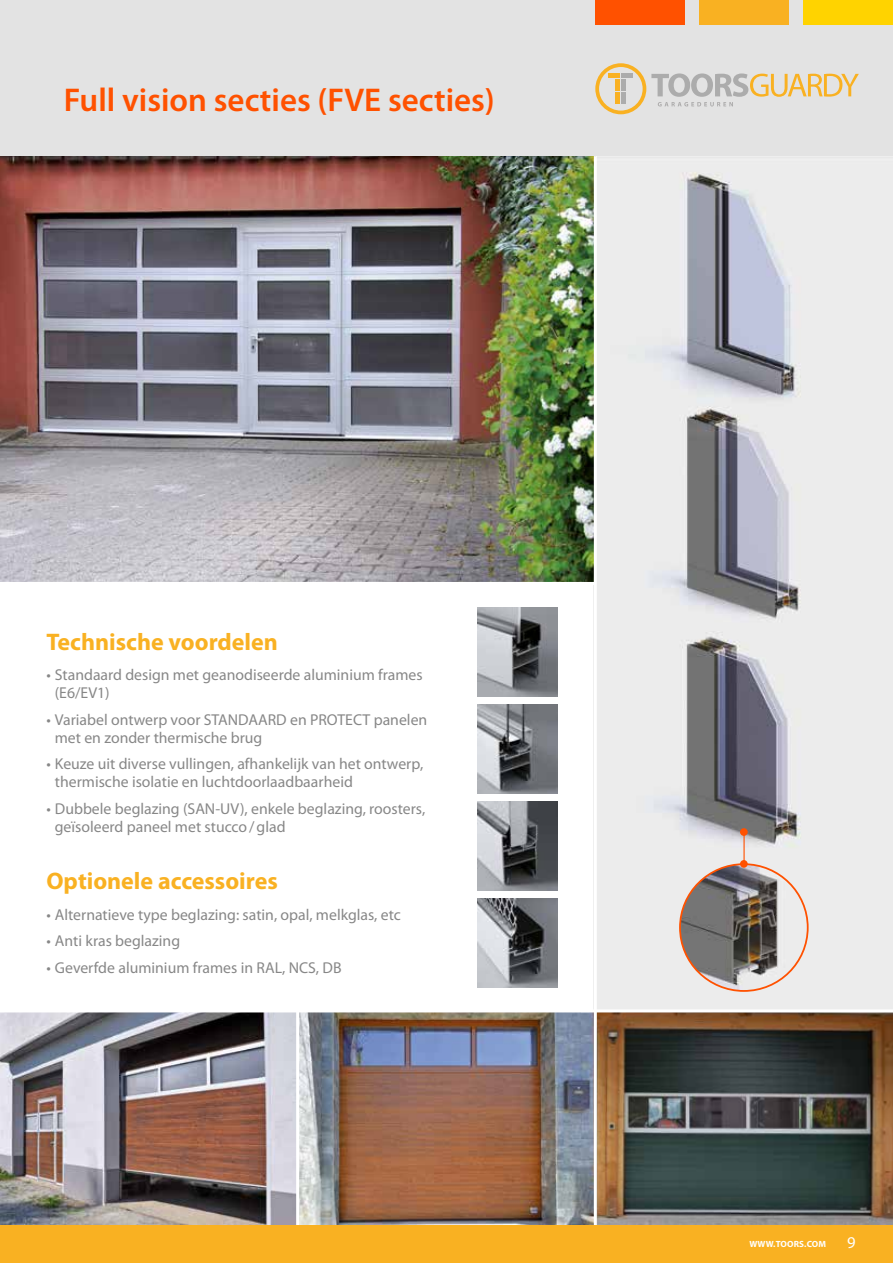
<style>
.page{position:relative;width:893px;height:1263px;background:#fff}
.page>*{position:absolute;margin:0;border:0;box-sizing:border-box;transform-origin:0 0}
.t1{font:600 33px "Myriad Pro";color:#ff5100}
.t2{font:700 24px "Myriad Pro";color:#f9b122}
.t3{font:16.5px "Myriad Pro";color:#fff}
.t4{font:15.75px/18px "Myriad Pro";color:#878787}
.t5{font:700 9px "Myriad Pro";letter-spacing:.02em;color:#fff}
</style>
<div class="page">
<img style="left:597px;top:156px;width:296px;height:1069px">
<img style="left:680px;top:864px;width:128px;height:127px">
<div style="left:740px;top:828px;width:8px;height:8px;background:#ff5100;border-radius:50%"></div>
<div style="left:740px;top:860px;width:8px;height:8px;background:#ff5100;border-radius:50%"></div>
<hr style="left:743px;top:832px;width:2px;height:32px;background:#ff5100">
<img style="left:0;top:1012px;width:594px;height:213px">
<img style="left:0;top:156px;width:594px;height:426px">
<hr style="left:0;top:1009px;width:893px;height:3px;background:#fff">
<img style="left:478px;top:704px;width:79px;height:90px">
<img style="left:478px;top:801px;width:79px;height:90px">
<img style="left:478px;top:898px;width:79px;height:90px">
<img style="left:478px;top:608px;width:79px;height:89px">
<hr style="left:296px;top:1011px;width:3px;height:217px;background:#fff">
<div style="left:0;top:1225px;width:893px;height:38px;background:#f9b122"></div>
<div style="left:0;top:0;width:893px;height:156px;background:#e3e3e3"></div>
<div style="left:804px;top:0;width:89px;height:25px;background:#ffd300"></div>
<div style="left:699px;top:0;width:90px;height:25px;background:#f9b122"></div>
<div style="left:595px;top:0;width:90px;height:25px;background:#ff5100"></div>
<svg style="left:595px;top:63px;width:264px;height:51px"></svg>
<h1 class="t1" style="left:64px;top:79px;width:433px">Full vision secties (FVE secties)</h1>
<h2 class="t2" style="left:46px;top:626px;width:233px">Technische voordelen</h2>
<p class="t4" style="left:55px;top:666px;width:369px;text-indent:-9px">• Standaard design met geanodiseerde aluminium frames (E6/EV1)</p>
<p class="t4" style="left:55px;top:710px;width:374px;text-indent:-9px">• Variabel ontwerp voor STANDAARD en PROTECT panelen met en zonder thermische brug</p>
<p class="t4" style="left:55px;top:755px;width:370px;text-indent:-9px">• Keuze uit diverse vullingen, afhankelijk van het ontwerp, thermische isolatie en luchtdoorlaadbaarheid</p>
<p class="t4" style="left:55px;top:799px;width:372px;text-indent:-9px">• Dubbele beglazing (SAN-UV), enkele beglazing, roosters, geïsoleerd paneel met stucco/glad</p>
<h2 class="t2" style="left:46px;top:865px;width:233px">Optionele accessoires</h2>
<p class="t4" style="left:46px;top:905px;width:356px">• Alternatieve type beglazing: satin, opal, melkglas, etc</p>
<p class="t4" style="left:46px;top:931px;width:135px">• Anti kras beglazing</p>
<p class="t4" style="left:46px;top:958px;width:297px">• Geverfde aluminium frames in RAL, NCS, DB</p>
<p class="t5" style="left:749px;top:1238px;width:78px">WWW.TOORS.COM</p>
<p class="t3" style="left:847px;top:1232px;width:10px">9</p>
</div>
